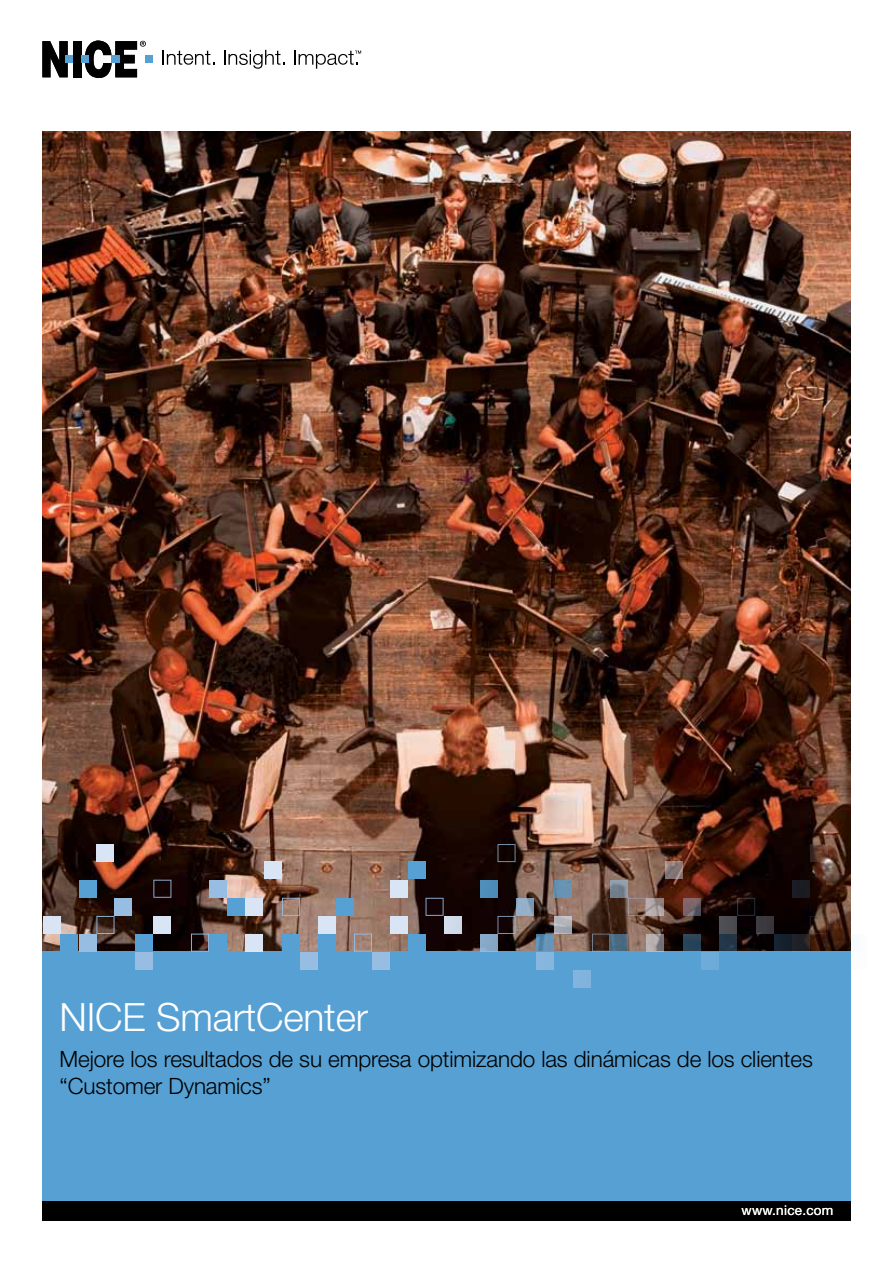
<style>
.page{position:relative;width:893px;height:1263px;background:#fff}
.page>*{position:absolute;margin:0;border:0;box-sizing:border-box;transform-origin:0 0}
.t1{font:300 39px "Helvetica Neue LT Std";letter-spacing:-.005em;color:#fff}
.t2{font:300 22.5px/27px "Helvetica Neue LT Std";letter-spacing:-.005em;color:#000}
.t3{font:13.5px "Helvetica Neue LT Std";letter-spacing:.02em;color:#fff}
</style>
<div class="page">
<div style="left:145px;top:55px;width:8px;height:8px;background:#56a0d3"></div>
<svg style="left:163px;top:50px;width:52px;height:15px"></svg>
<svg style="left:224px;top:50px;width:61px;height:19px"></svg>
<div style="left:73px;top:41px;width:8px;height:36px;background:#000"></div>
<svg style="left:42px;top:41px;width:26px;height:36px"></svg>
<div style="left:81px;top:55px;width:8px;height:8px;background:#56a0d3"></div>
<div style="left:65px;top:55px;width:8px;height:8px;background:#56a0d3"></div>
<svg style="left:85px;top:41px;width:61px;height:37px"></svg>
<svg style="left:294px;top:50px;width:67px;height:19px"></svg>
<img style="left:42px;top:131px;width:809px;height:836px">
<div style="left:43px;top:951px;width:808px;height:250px;background:#56a0d3"></div>
<div style="left:43px;top:1201px;width:808px;height:19px;background:#000"></div>
<div style="left:60px;top:934px;width:18px;height:17px;background:#56a0d3"></div>
<div style="left:43px;top:916px;width:17px;height:18px;background:#d9e5f4"></div>
<div style="left:79px;top:934px;width:18px;height:17px;background:#97bee2"></div>
<div style="left:135px;top:934px;width:18px;height:17px;background:#56a0d3"></div>
<div style="left:153px;top:916px;width:18px;height:18px;background:#d9e5f4"></div>
<div style="left:114px;top:898px;width:18px;height:18px;background:#97bee2"></div>
<svg style="left:96px;top:916px;width:18px;height:18px"></svg>
<div style="left:96px;top:844px;width:18px;height:18px;background:#d9e5f4"></div>
<div style="left:79px;top:880px;width:18px;height:18px;background:#56a0d3"></div>
<div style="left:135px;top:951px;width:18px;height:18px;background:#97bee2"></div>
<div style="left:209px;top:934px;width:18px;height:17px;background:#56a0d3"></div>
<div style="left:209px;top:880px;width:18px;height:18px;background:#97bee2"></div>
<div style="left:227px;top:898px;width:18px;height:18px;background:#56a0d3"></div>
<svg style="left:153px;top:880px;width:18px;height:18px"></svg>
<svg style="left:191px;top:934px;width:18px;height:17px"></svg>
<div style="left:245px;top:934px;width:18px;height:17px;background:#d9e5f4"></div>
<div style="left:245px;top:898px;width:18px;height:18px;background:#d9e5f4"></div>
<div style="left:282px;top:934px;width:18px;height:17px;background:#56a0d3"></div>
<svg style="left:282px;top:898px;width:18px;height:18px"></svg>
<div style="left:318px;top:934px;width:18px;height:17px;background:#56a0d3"></div>
<div style="left:318px;top:916px;width:18px;height:18px;background:#d9e5f4"></div>
<div style="left:336px;top:898px;width:18px;height:18px;background:#56a0d3"></div>
<div style="left:264px;top:861px;width:18px;height:18px;background:#d9e5f4"></div>
<div style="left:300px;top:951px;width:18px;height:18px;background:#97bee2"></div>
<svg style="left:354px;top:934px;width:18px;height:17px"></svg>
<div style="left:372px;top:951px;width:18px;height:18px;background:#97bee2"></div>
<div style="left:408px;top:934px;width:18px;height:17px;background:#56a0d3"></div>
<div style="left:390px;top:916px;width:18px;height:18px;background:#d9e5f4"></div>
<svg style="left:426px;top:898px;width:18px;height:18px"></svg>
<div style="left:408px;top:861px;width:18px;height:18px;background:#56a0d3"></div>
<div style="left:390px;top:880px;width:18px;height:18px;background:#d9e5f4"></div>
<div style="left:444px;top:916px;width:18px;height:18px;background:#d1dcea"></div>
<div style="left:480px;top:934px;width:18px;height:17px;background:#86a7c6"></div>
<svg style="left:536px;top:934px;width:18px;height:17px"></svg>
<svg style="left:554px;top:916px;width:18px;height:18px"></svg>
<svg style="left:515px;top:898px;width:18px;height:18px"></svg>
<svg style="left:497px;top:916px;width:18px;height:18px"></svg>
<svg style="left:497px;top:844px;width:18px;height:18px"></svg>
<div style="left:480px;top:880px;width:18px;height:18px;background:#4e8db9"></div>
<div style="left:536px;top:951px;width:18px;height:18px;background:#86b6de"></div>
<div style="left:573px;top:969px;width:18px;height:18px;background:#81b4dd"></div>
<div style="left:610px;top:934px;width:18px;height:17px;background:#496a82"></div>
<svg style="left:610px;top:880px;width:18px;height:18px"></svg>
<svg style="left:628px;top:898px;width:18px;height:18px"></svg>
<div style="left:554px;top:880px;width:18px;height:18px;background:#6793b3"></div>
<svg style="left:592px;top:934px;width:18px;height:17px"></svg>
<svg style="left:646px;top:934px;width:18px;height:17px"></svg>
<svg style="left:646px;top:898px;width:18px;height:18px"></svg>
<div style="left:683px;top:934px;width:18px;height:17px;background:#264458"></div>
<svg style="left:683px;top:898px;width:18px;height:18px"></svg>
<div style="left:719px;top:934px;width:18px;height:17px;background:#233749"></div>
<div style="left:719px;top:916px;width:18px;height:18px;background:#4c4d52"></div>
<svg style="left:737px;top:898px;width:18px;height:18px"></svg>
<svg style="left:665px;top:861px;width:18px;height:18px"></svg>
<div style="left:701px;top:951px;width:18px;height:18px;background:#6eabd8"></div>
<div style="left:774px;top:934px;width:18px;height:17px;background:#16202c"></div>
<div style="left:756px;top:916px;width:18px;height:18px;background:#3b3a3e"></div>
<svg style="left:792px;top:934px;width:18px;height:17px"></svg>
<svg style="left:849px;top:934px;width:2px;height:17px"></svg>
<svg style="left:810px;top:916px;width:18px;height:18px"></svg>
<svg style="left:810px;top:844px;width:18px;height:18px"></svg>
<div style="left:792px;top:880px;width:18px;height:18px;background:#1b1b22"></div>
<h1 class="t1" style="left:60px;top:993px;width:310px">NICE SmartCenter</h1>
<p class="t2" style="left:60px;top:1045px;width:755px">Mejore los resultados de su empresa optimizando las dinámicas de los clientes “Customer Dynamics”</p>
<p class="t3" style="left:741px;top:1202px;width:93px">www.nice.com</p>
</div>
